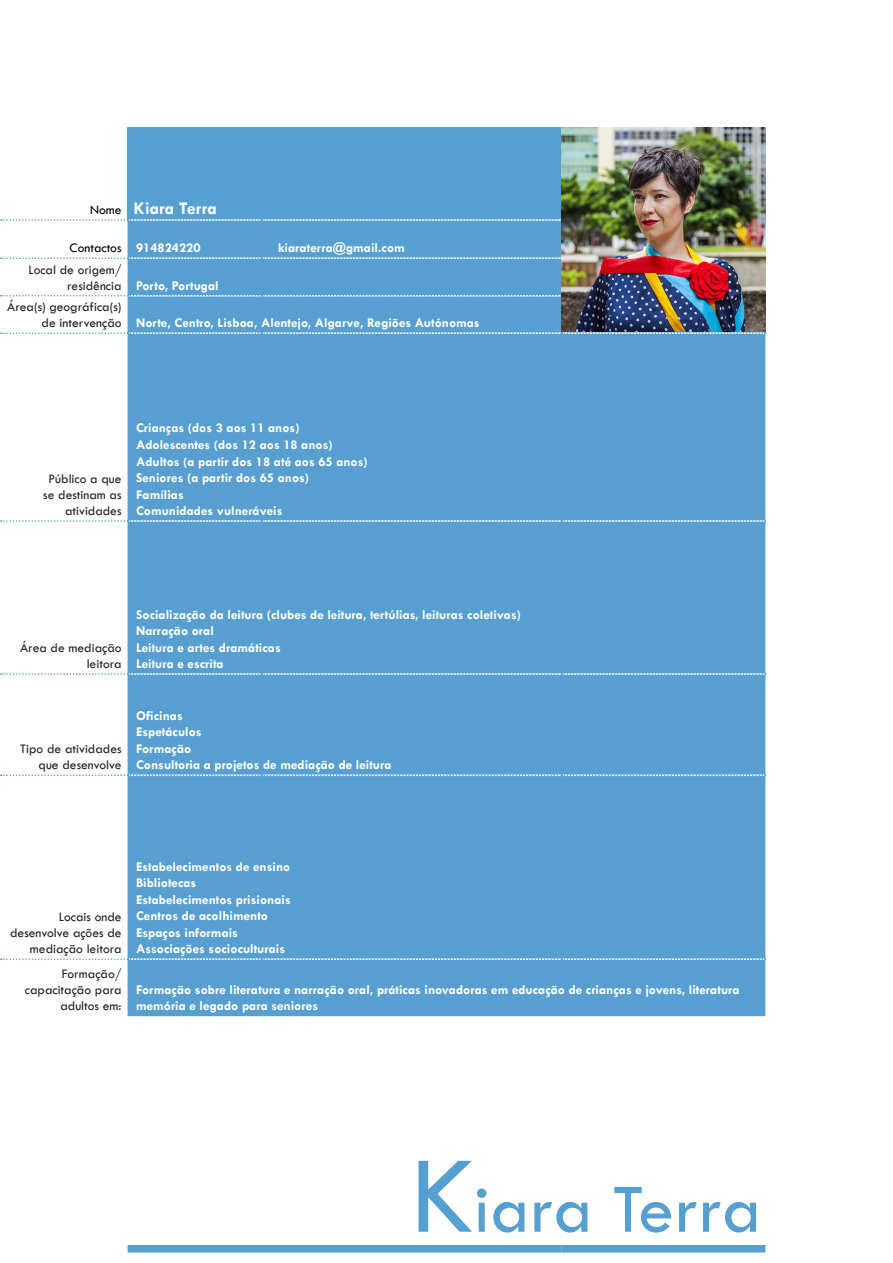
<style>
.page{position:relative;width:893px;height:1263px;background:#fff}
.page>*{position:absolute;margin:0;border:0;box-sizing:border-box;transform-origin:0 0}
.Capítulos{font:72px "Tw Cen";color:#559fd1}
.Capítulos-2{font:700 18px "Tw Cen";color:#fff}
.Capítulos-3{font:700 13.5px/16.5px "Tw Cen";color:#fff}
.Capítulos-4{font:13.5px/16.2px "Tw Cen";color:#231f20;text-align:right}
.Capítulos-5{font:13.5px "Tw Cen";color:#000}
.s1{font-size:114px}
</style>
<div class="page">
<div style="left:128px;top:128px;width:637px;height:92px;background:#559fd1"></div>
<div style="left:128px;top:221px;width:637px;height:795px;background:#569fd0"></div>
<svg style="left:1px;top:257px;width:765px;height:2px"></svg>
<svg style="left:1px;top:295px;width:765px;height:1px"></svg>
<svg style="left:1px;top:332px;width:765px;height:2px"></svg>
<svg style="left:1px;top:520px;width:765px;height:2px;background:#b6d5ea"></svg>
<svg style="left:1px;top:673px;width:765px;height:2px;background:#b5d5ea"></svg>
<svg style="left:1px;top:774px;width:765px;height:2px"></svg>
<svg style="left:1px;top:958px;width:765px;height:2px"></svg>
<svg style="left:1px;top:219px;width:765px;height:2px"></svg>
<div style="left:128px;top:1245px;width:133px;height:7px;background:#559fd1"></div>
<div style="left:261px;top:1245px;width:300px;height:7px;background:#559fd1"></div>
<div style="left:561px;top:1245px;width:204px;height:7px;background:#559fd1"></div>
<img style="left:561px;top:128px;width:204px;height:204px">
<p class="Capítulos-5" style="left:90px;top:202px;width:33px">Nome</p>
<p class="Capítulos-2" style="left:134px;top:198px;width:85px">Kiara Terra</p>
<p class="Capítulos-5" style="left:70px;top:240px;width:54px">Contactos</p>
<p class="Capítulos-3" style="left:136px;top:239px;width:66px">914824220</p>
<p class="Capítulos-3" style="left:278px;top:239px;width:128px">kiaraterra@gmail.com</p>
<p class="Capítulos-4" style="left:28px;top:261px;width:95px">Local de origem/ residência</p>
<p class="Capítulos-3" style="left:136px;top:277px;width:84px">Porto, Portugal</p>
<p class="Capítulos-4" style="left:7px;top:299px;width:116px">Área(s) geográfica(s) de intervenção</p>
<p class="Capítulos-3" style="left:136px;top:314px;width:345px">Norte, Centro, Lisboa, Alentejo, Algarve, Regiões Autónomas</p>
<p class="Capítulos-4" style="left:43px;top:470px;width:80px">Público a que se destinam as atividades</p>
<p class="Capítulos-3" style="left:136px;top:420px;width:165px">Crianças (dos 3 aos 11 anos)</p>
<p class="Capítulos-3" style="left:136px;top:436px;width:198px">Adolescentes (dos 12 aos 18 anos)</p>
<p class="Capítulos-3" style="left:136px;top:453px;width:233px">Adultos (a partir dos 18 até aos 65 anos)</p>
<p class="Capítulos-3" style="left:136px;top:469px;width:175px">Seniores (a partir dos 65 anos)</p>
<p class="Capítulos-3" style="left:136px;top:486px;width:49px">Famílias</p>
<p class="Capítulos-3" style="left:136px;top:502px;width:148px">Comunidades vulneráveis</p>
<p class="Capítulos-4" style="left:20px;top:639px;width:103px">Área de mediação leitora</p>
<p class="Capítulos-3" style="left:136px;top:606px;width:386px">Socialização da leitura (clubes de leitura, tertúlias, leituras coletivas)</p>
<p class="Capítulos-3" style="left:136px;top:622px;width:79px">Narração oral</p>
<p class="Capítulos-3" style="left:136px;top:639px;width:146px">Leitura e artes dramáticas</p>
<p class="Capítulos-3" style="left:136px;top:655px;width:89px">Leitura e escrita</p>
<p class="Capítulos-4" style="left:20px;top:741px;width:103px">Tipo de atividades que desenvolve</p>
<p class="Capítulos-3" style="left:136px;top:707px;width:48px">Oficinas</p>
<p class="Capítulos-3" style="left:136px;top:723px;width:67px">Espetáculos</p>
<p class="Capítulos-3" style="left:136px;top:740px;width:57px">Formação</p>
<p class="Capítulos-3" style="left:136px;top:756px;width:257px">Consultoria a projetos de mediação de leitura</p>
<p class="Capítulos-4" style="left:10px;top:908px;width:113px">Locais onde desenvolve ações de mediação leitora</p>
<p class="Capítulos-4" style="left:25px;top:965px;width:98px">Formação/ capacitação para adultos em:</p>
<p class="Capítulos-3" style="left:136px;top:858px;width:156px">Estabelecimentos de ensino</p>
<p class="Capítulos-3" style="left:136px;top:874px;width:62px">Bibliotecas</p>
<p class="Capítulos-3" style="left:136px;top:891px;width:156px">Estabelecimentos prisionais</p>
<p class="Capítulos-3" style="left:136px;top:907px;width:133px">Centros de acolhimento</p>
<p class="Capítulos-3" style="left:136px;top:924px;width:104px">Espaços informais</p>
<p class="Capítulos-3" style="left:136px;top:940px;width:151px">Associações socioculturais</p>
<p class="Capítulos-3" style="left:136px;top:981px;width:605px">Formação sobre literatura e narração oral, práticas inovadoras em educação de crianças e jovens, literatura memória e legado para seniores</p>
<p class="Capítulos" style="left:411px;top:1166px;width:352px"><span class="s1">K</span>iara Terra</p>
</div>
